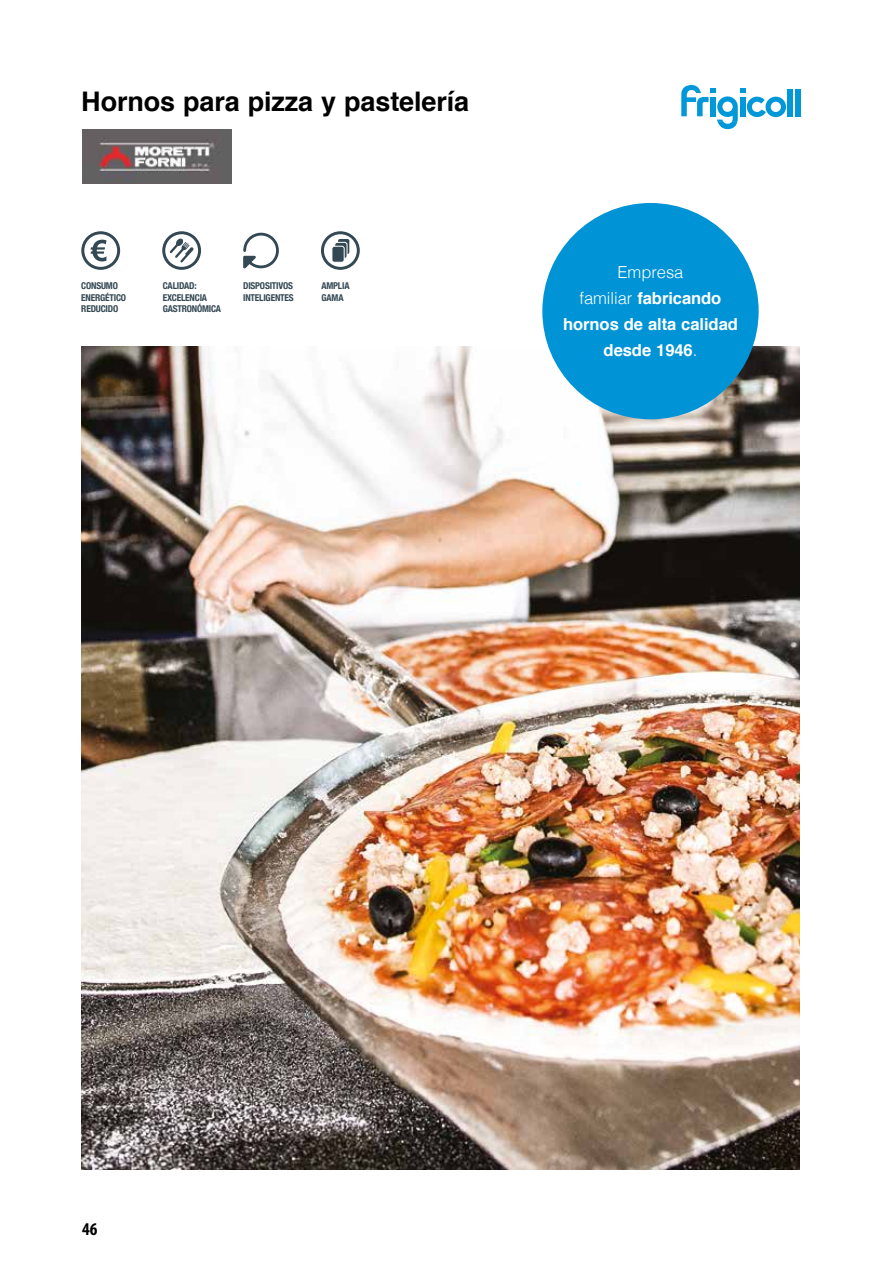
<style>
.page{position:relative;width:893px;height:1263px;background:#fff}
.page>*{position:absolute;margin:0;border:0;box-sizing:border-box;transform-origin:0 0}
.t1{font:700 27px "Helvetica";letter-spacing:-.005em;color:#000}
.t2{font:700 condensed 18px "Myriad Pro";color:#000}
.t3{font:700 16.65px/26.1px "Helvetica";letter-spacing:-.005em;color:#fff;text-align:center}
.t4{font:700 condensed 9.45px/11.2px "Helvetica Neue";letter-spacing:-.02em;color:#344854}
.s1{font-weight:300}
</style>
<div class="page">
<svg style="left:82px;top:129px;width:150px;height:55px"></svg>
<img style="left:83px;top:130px;width:149px;height:53px">
<div style="left:787px;top:89px;width:6px;height:27px;background:#0098d8"></div>
<div style="left:795px;top:89px;width:5px;height:27px;background:#0098d8"></div>
<svg style="left:681px;top:85px;width:105px;height:44px"></svg>
<img style="left:81px;top:346px;width:719px;height:823px">
<div style="left:542px;top:203px;width:217px;height:216px;background:#0093d6;border-radius:50%"></div>
<svg style="left:81px;top:231px;width:39px;height:39px"></svg>
<svg style="left:243px;top:233px;width:36px;height:36px"></svg>
<svg style="left:162px;top:231px;width:39px;height:39px"></svg>
<svg style="left:321px;top:231px;width:39px;height:39px"></svg>
<svg style="left:338px;top:239px;width:11px;height:15px"></svg>
<svg style="left:335px;top:242px;width:12px;height:16px"></svg>
<div style="left:334px;top:242px;width:14px;height:17px;border:1px solid #fff;border-radius:2px"></div>
<div style="left:332px;top:246px;width:12px;height:16px;background:#344854;border-radius:2px"></div>
<div style="left:331px;top:246px;width:14px;height:17px;border:1px solid #fff;border-radius:2px"></div>
<h1 class="t1" style="left:81px;top:79px;width:389px">Hornos para pizza y pastelería</h1>
<p class="t4" style="left:81px;top:280px;width:46px">CONSUMO<br>ENERGÉTICO<br>REDUCIDO</p>
<p class="t4" style="left:163px;top:280px;width:60px">CALIDAD:<br>EXCELENCIA<br>GASTRONÓMICA</p>
<p class="t4" style="left:243px;top:280px;width:52px">DISPOSITIVOS<br>INTELIGENTES</p>
<p class="t4" style="left:321px;top:280px;width:30px">AMPLIA<br>GAMA</p>
<h3 class="t3" style="left:563px;top:259px;width:176px"><span class="s1">Empresa<br>familiar</span> fabricando hornos de alta calidad desde 1946<span class="s1">.</span></h3>
<h2 class="t2" style="left:82px;top:1218px;width:17px">46</h2>
</div>
